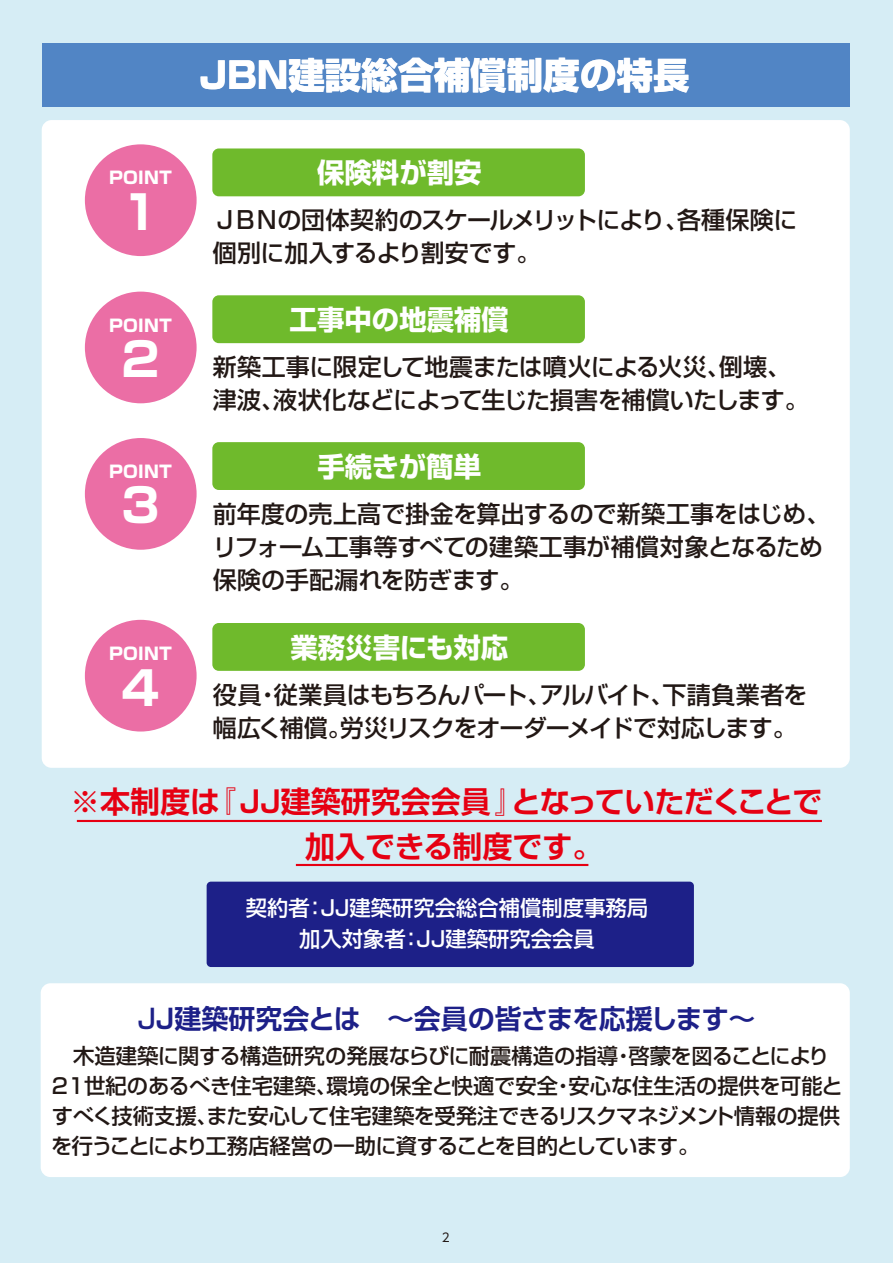
<style>
.page{position:relative;width:893px;height:1263px;background:#d6edf5}
.page>*{position:absolute;margin:0;border:0;box-sizing:border-box;transform-origin:0 0}
.t1{font:700 46.65px "Shin Go Pr 6";color:#fff}
.t2{font:800 36.45px "Shin Go Pr 6";color:#fff}
.t3{font:700 30px/45px "Shin Go Pr 6 De";color:#e60012;text-align:center}
.t4{font:700 27.45px "Shin Go Pr 6";color:#fff}
.t5{font:700 27px "Shin Go Pr 6 De";letter-spacing:-.03em;color:#1d2088}
.t6{font:500 24px/33px "Shin Go Pr 6";letter-spacing:-.02em;color:#221815}
.t7{font:500 24px/33px "Shin Go Pr 6";color:#221815}
.t8{font:500 24px/33px "Shin Go Pr 6";letter-spacing:-.045em;color:#221815}
.t9{font:500 21.3px/30px "Shin Go Pr 6";letter-spacing:-.01em;color:#221815}
.t10{font:500 21.3px/31.5px "Shin Go Pr 6";color:#fff;text-align:center}
.t11{font:800 16.95px "Shin Go Pr 6";color:#fff}
.t12{font:12px "UD Shin Go Pro";color:#221815}
.s1{font-family:"Shin Go Pr 6";font-weight:500}
</style>
<div class="page">
<div style="left:41px;top:983px;width:809px;height:194px;background:#fff;border-radius:10px"></div>
<div style="left:207px;top:882px;width:487px;height:85px;background:#1d2088;border-radius:4px"></div>
<div style="left:42px;top:120px;width:808px;height:648px;background:#fff;border-radius:10px"></div>
<div style="left:212px;top:148px;width:373px;height:48px;background:#6fba2c;border-radius:6px"></div>
<div style="left:212px;top:295px;width:373px;height:48px;background:#6fba2c;border-radius:6px"></div>
<div style="left:212px;top:442px;width:373px;height:48px;background:#6fba2c;border-radius:6px"></div>
<div style="left:212px;top:623px;width:373px;height:48px;background:#6fba2c;border-radius:6px"></div>
<div style="left:42px;top:43px;width:808px;height:64px;background:#5185c5"></div>
<div style="left:85px;top:292px;width:112px;height:111px;background:#eb6ea5;border-radius:50%"></div>
<div style="left:85px;top:144px;width:112px;height:112px;background:#eb6ea5;border-radius:50%"></div>
<div style="left:85px;top:438px;width:112px;height:112px;background:#eb6ea5;border-radius:50%"></div>
<div style="left:85px;top:620px;width:112px;height:111px;background:#eb6ea5;border-radius:50%"></div>
<hr style="left:77px;top:820px;width:745px;height:2px;background:#e60012">
<hr style="left:296px;top:864px;width:292px;height:2px;background:#e60012">
<p class="t11" style="left:109px;top:164px;width:64px">POINT</p>
<h1 class="t1" style="left:122px;top:175px;width:40px">1</h1>
<p class="t11" style="left:109px;top:312px;width:64px">POINT</p>
<h1 class="t1" style="left:122px;top:322px;width:40px">2</h1>
<p class="t11" style="left:109px;top:458px;width:64px">POINT</p>
<h1 class="t1" style="left:122px;top:469px;width:40px">3</h1>
<p class="t11" style="left:109px;top:640px;width:64px">POINT</p>
<h1 class="t1" style="left:122px;top:651px;width:40px">4</h1>
<h2 class="t2" style="left:200px;top:46px;width:491px">JBN建設総合補償制度の特長</h2>
<p class="t4" style="left:317px;top:151px;width:166px">保険料が割安</p>
<p class="t6" style="left:213px;top:202px;width:586px">ＪＢＮの団体契約のスケールメリットにより、各種保険に個別に加入するより割安です。</p>
<p class="t4" style="left:290px;top:298px;width:221px">工事中の地震補償</p>
<p class="t6" style="left:213px;top:349px;width:597px">新築工事に限定して地震または噴火による火災、倒壊、津波、液状化などによって生じた損害を補償いたします。</p>
<p class="t4" style="left:318px;top:444px;width:165px">手続きが簡単</p>
<p class="t7" style="left:213px;top:496px;width:619px">前年度の売上高で掛金を算出するので新築工事をはじめ、リフォーム工事等すべての建築工事が補償対象となるため保険の手配漏れを防ぎます。</p>
<p class="t4" style="left:290px;top:625px;width:219px">業務災害にも対応</p>
<p class="t8" style="left:213px;top:677px;width:596px">役員・従業員はもちろんパート、アルバイト、下請負業者を幅広く補償。労災リスクをオーダーメイドで対応します。</p>
<h3 class="t3" style="left:70px;top:777px;width:754px">※本制度は『ＪＪ建築研究会会員』となっていただくことで加入できる制度です。</h3>
<p class="t10" style="left:246px;top:890px;width:404px">契約者：ＪＪ建築研究会総合補償制度事務局加入対象者：ＪＪ建築研究会会員</p>
<p class="t5" style="left:133px;top:997px;width:624px"><span class="s1">Ｊ</span>Ｊ建築研究会とは　～会員の皆さまを応援します～</p>
<p class="t9" style="left:51px;top:1040px;width:793px">　木造建築に関する構造研究の発展ならびに耐震構造の指導・啓蒙を図ることにより21世紀のあるべき住宅建築、環境の保全と快適で安全・安心な住生活の提供を可能とすべく技術支援、また安心して住宅建築を受発注できるリスクマネジメント情報の提供を行うことにより工務店経営の一助に資することを目的としています。</p>
<p class="t12" style="left:442px;top:1228px;width:9px">2</p>
</div>
